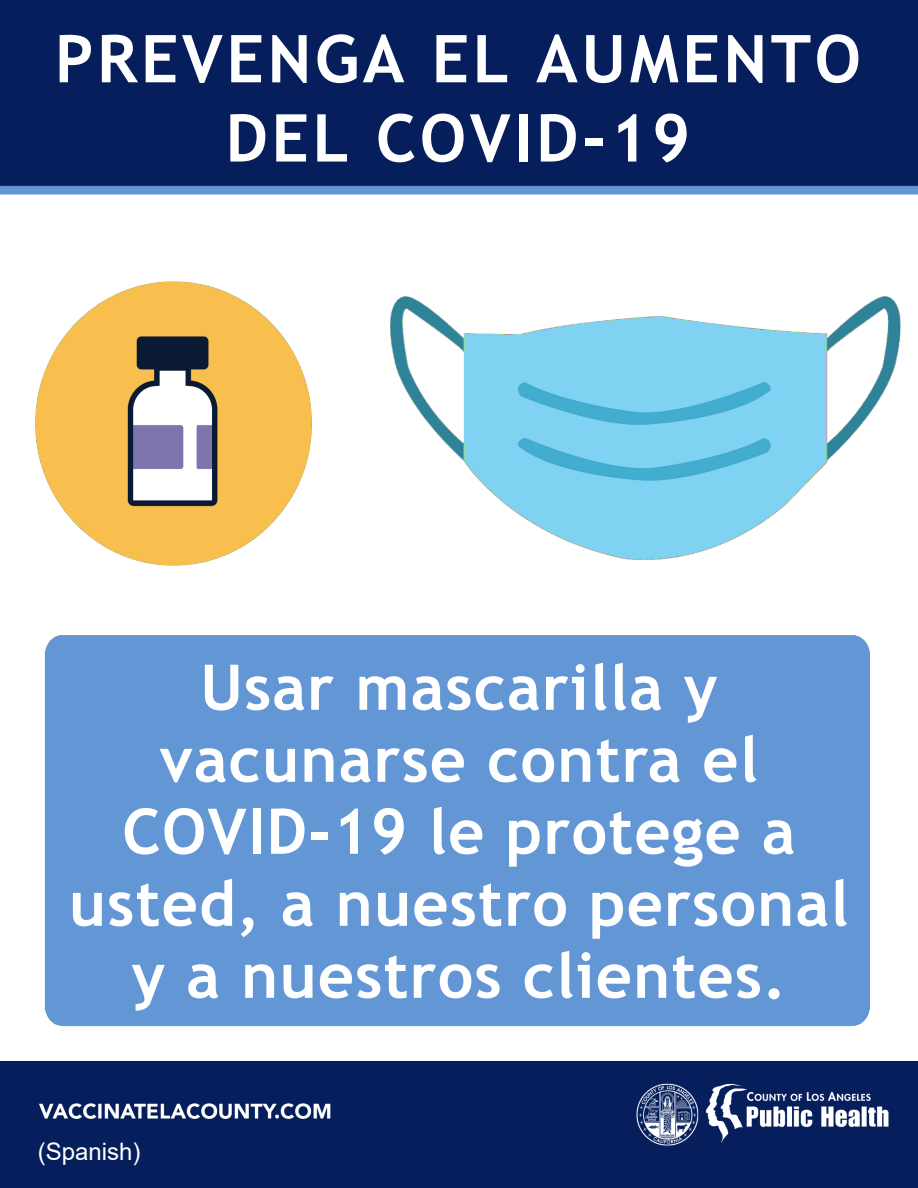
<style>
.page{position:relative;width:918px;height:1188px;background:#fff}
.page>*{position:absolute;margin:0;border:0;box-sizing:border-box;transform-origin:0 0}
.t1{font:700 66px/79.2px "Trebuchet MS";letter-spacing:.055em;color:#fff;text-align:center}
.t2{font:700 63px/72px "Trebuchet MS";letter-spacing:.02em;color:#fff;text-align:center}
.t3{font:24px "Arial";color:#fff}
</style>
<div class="page">
<img style="left:0;top:0;width:918px;height:1188px">
<h2 class="t1" style="left:55px;top:19px;width:808px">PREVENGA EL AUMENTO<br>DEL COVID-19</h2>
<p class="t2" style="left:69px;top:651px;width:782px">Usar mascarilla y vacunarse contra el<br>COVID-19 le protege a usted, a nuestro personal y a nuestros clientes.</p>
<p class="t3" style="left:38px;top:1135px;width:104px">(Spanish)</p>
</div>
